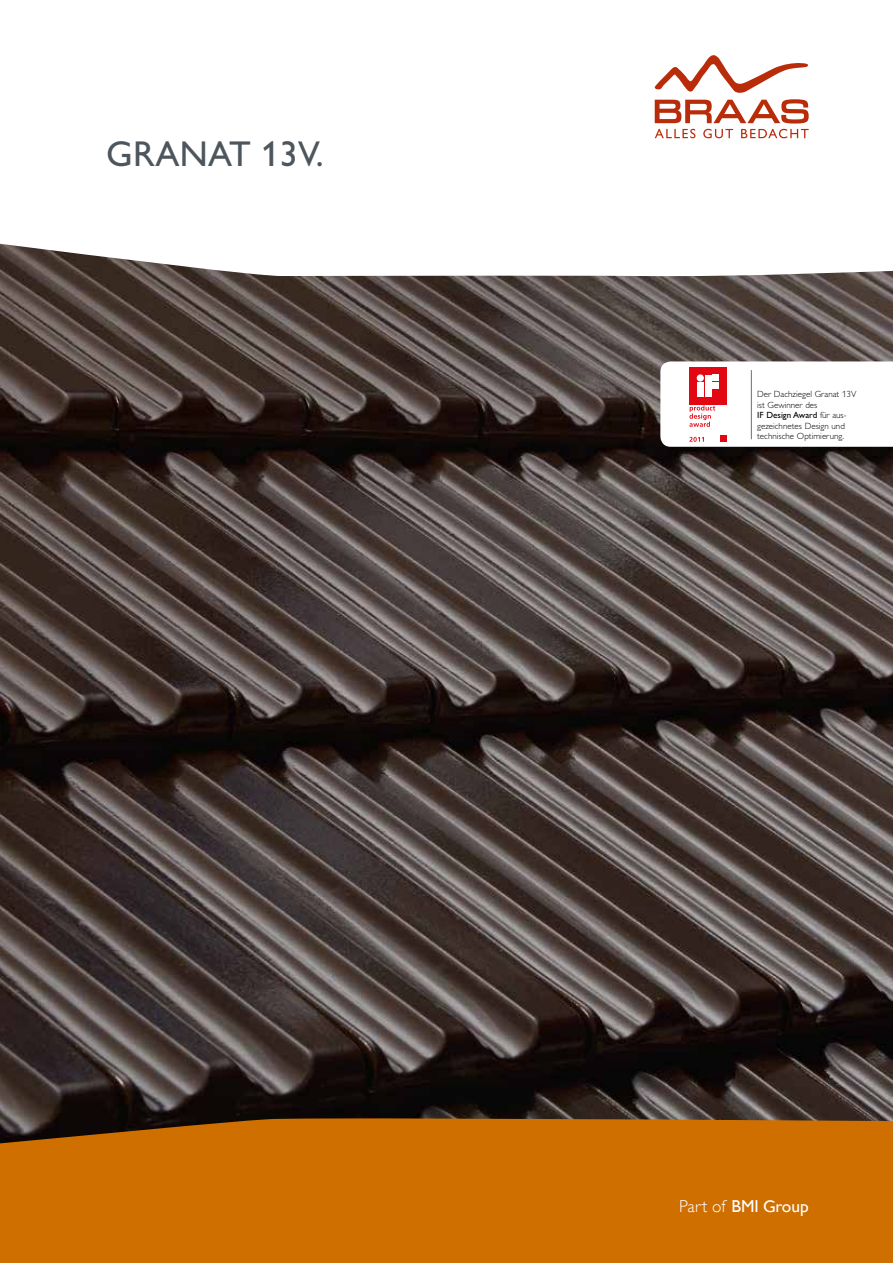
<style>
.page{position:relative;width:893px;height:1263px;background:#fff}
.page>*{position:absolute;margin:0;border:0;box-sizing:border-box;transform-origin:0 0}
.t1{font:36px "Gill Alt One";letter-spacing:.01em;color:#4c565c}
.t2{font:17.25px "Gill Sans";color:#fff}
.t3{font:300 9px/10.5px "Gill Alt One";color:#000}
.s1{font-weight:400}
.s2{font-weight:300}
</style>
<div class="page">
<img style="left:0;top:243px;width:893px;height:906px">
<div style="left:1px;top:1117px;width:892px;height:146px;background:#cf6f00"></div>
<svg style="left:1px;top:87px;width:892px;height:190px"></svg>
<svg style="left:655px;top:55px;width:153px;height:38px"></svg>
<svg style="left:655px;top:99px;width:154px;height:39px"></svg>
<svg style="left:660px;top:361px;width:233px;height:86px"></svg>
<h1 class="t1" style="left:106px;top:133px;width:219px">GRANAT 13V.</h1>
<p class="t3" style="left:757px;top:389px;width:101px">Der Dachziegel Granat 13V ist Gewinner des<br><span class="s1">IF Design Award</span> für aus&shy;gezeichnetes Design und technische Optimierung.</p>
<h2 class="t2" style="left:679px;top:1196px;width:131px"><span class="s2">Part of</span> BMI Group</h2>
</div>
